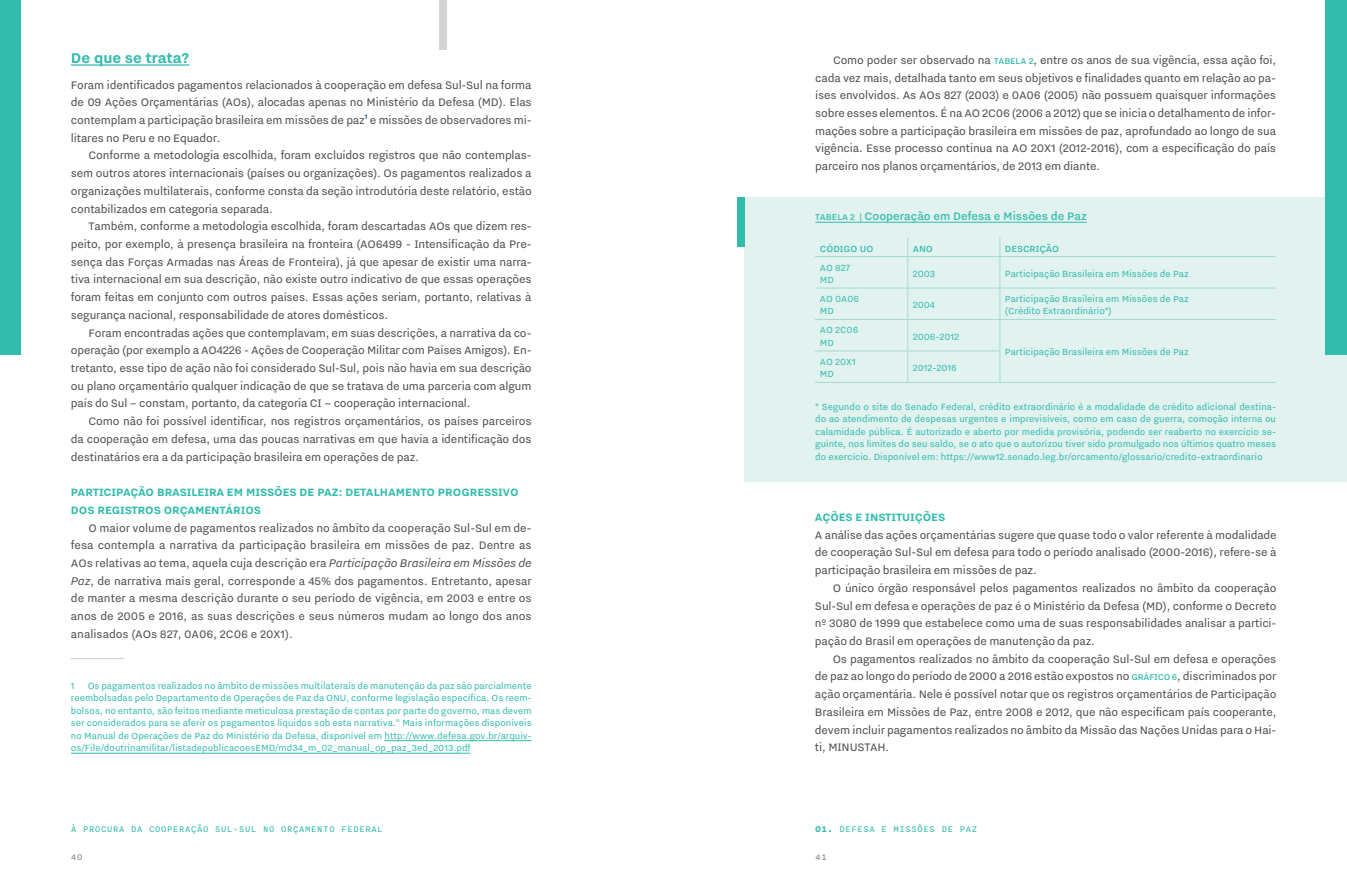
<style>
.page{position:relative;width:1347px;height:886px;background:#fff}
.page>*{position:absolute;margin:0;border:0;box-sizing:border-box;transform-origin:0 0}
.t1{font:700 17.5px "Nitti Grotesk";color:#32bcad}
.t2{font:13.75px/17.8px "Nitti Grotesk";letter-spacing:-.01em;color:#4d4d4f;text-align:justify}
.t3{font:500 13.75px "Nitti Grotesk";color:#32bcad}
.t4{font:700 13.12px/17.8px "Nitti Grotesk";letter-spacing:-.005em;color:#32bcad}
.t5{font:11.25px/12.5px "Nitti Grotesk";color:#32bcad}
.t6{font:500 11.25px "Nitti Grotesk";color:#32bcad}
.t7{font:10px "Nitti Basic";color:#32bcad}
.t8{font:10px "Nitti Basic";color:#808285}
.s1{font-style:italic}
.s2{font-weight:500;font-size:10.62px;color:#32bcad}
.s3{font-size:10.62px}
.s4{font-family:"Nitti";font-weight:700}
</style>
<div class="page">
<div style="left:0;top:1px;width:21px;height:353px;background:#32bcad"></div>
<div style="left:744px;top:198px;width:602px;height:284px;background:#e1f2ef"></div>
<hr style="left:71px;top:64px;width:118px;height:2px;background:#32bcad">
<hr style="left:71px;top:658px;width:53px;height:1px;background:#d1d3d4">
<hr style="left:384px;top:740px;width:147px;height:1px;background:#32bcad">
<hr style="left:71px;top:753px;width:399px;height:1px;background:#32bcad">
<hr style="left:815px;top:222px;width:272px;height:1px;background:#32bcad">
<div style="left:737px;top:198px;width:7px;height:49px;background:#32bcad"></div>
<svg style="left:907px;top:238px;width:1px;height:18px"></svg>
<svg style="left:999px;top:238px;width:1px;height:18px"></svg>
<hr style="left:815px;top:256px;width:92px;height:1px;background:#a4dad2">
<hr style="left:907px;top:256px;width:93px;height:1px;background:#a4dad2">
<hr style="left:907px;top:257px;width:1px;height:31px;background:#a4dad2">
<hr style="left:1000px;top:256px;width:275px;height:1px;background:#a4dad2">
<hr style="left:999px;top:257px;width:1px;height:31px;background:#a4dad2">
<hr style="left:815px;top:288px;width:92px;height:1px;background:#a4dad2">
<hr style="left:907px;top:288px;width:93px;height:1px;background:#a4dad2">
<hr style="left:907px;top:288px;width:1px;height:31px;background:#a4dad2">
<hr style="left:1000px;top:288px;width:275px;height:1px;background:#a4dad2">
<hr style="left:999px;top:288px;width:1px;height:31px;background:#a4dad2">
<hr style="left:815px;top:319px;width:92px;height:1px;background:#a4dad2">
<hr style="left:907px;top:319px;width:93px;height:1px;background:#a4dad2">
<hr style="left:907px;top:320px;width:1px;height:31px;background:#a4dad2">
<hr style="left:1000px;top:319px;width:275px;height:1px;background:#a4dad2">
<hr style="left:999px;top:320px;width:1px;height:31px;background:#a4dad2">
<hr style="left:815px;top:351px;width:92px;height:1px;background:#a4dad2">
<hr style="left:907px;top:351px;width:93px;height:1px;background:#a4dad2">
<hr style="left:907px;top:351px;width:1px;height:31px;background:#a4dad2">
<hr style="left:999px;top:351px;width:1px;height:31px;background:#a4dad2">
<hr style="left:1000px;top:382px;width:275px;height:1px;background:#a4dad2">
<hr style="left:815px;top:382px;width:92px;height:1px;background:#a4dad2">
<hr style="left:907px;top:382px;width:93px;height:1px;background:#a4dad2">
<div style="left:1325px;top:1px;width:21px;height:353px;background:#32bcad"></div>
<div style="left:439px;top:1px;width:7px;height:49px;background:#d1d3d4"></div>
<p class="t1" style="left:71px;top:47px;width:120px">De que se trata?</p>
<p class="t2" style="left:71px;top:76px;width:462px">Foram identificados pagamentos relacionados à cooperação em defesa Sul-Sul na forma de 09 Ações Orçamentárias (AOs), alocadas apenas no Ministério da Defesa (MD). Elas contemplam a participação brasileira em missões de paz<sup>1</sup> e missões de observadores mi&shy;litares no Peru e no Equador.</p>
<p class="t2" style="left:71px;top:147px;width:462px;text-indent:18px">Conforme a metodologia escolhida, foram excluídos registros que não contemplas&shy;sem outros atores internacionais (países ou organizações). Os pagamentos realizados a organizações multilaterais, conforme consta da seção introdutória deste relatório, estão contabilizados em categoria separada.</p>
<p class="t2" style="left:71px;top:217px;width:462px;text-indent:18px">Também, conforme a metodologia escolhida, foram descartadas AOs que dizem res&shy;peito, por exemplo, à presença brasileira na fronteira (AO6499 - Intensificação da Pre&shy;sença das Forças Armadas nas Áreas de Fronteira), já que apesar de existir uma narra&shy;tiva internacional em sua descrição, não existe outro indicativo de que essas operações foram feitas em conjunto com outros países. Essas ações seriam, portanto, relativas à segurança nacional, responsabilidade de atores domésticos.</p>
<p class="t2" style="left:71px;top:324px;width:462px;text-indent:18px">Foram encontradas ações que contemplavam, em suas descrições, a narrativa da co&shy;operação (por exemplo a AO4226 - Ações de Cooperação Militar com Países Amigos). En&shy;tretanto, esse tipo de ação não foi considerado Sul-Sul, pois não havia em sua descrição ou plano orçamentário qualquer indicação de que se tratava de uma parceria com algum país do Sul – constam, portanto, da categoria CI – cooperação internacional.</p>
<p class="t2" style="left:71px;top:412px;width:462px;text-indent:18px">Como não foi possível identificar, nos registros orçamentários, os países parceiros da cooperação em defesa, uma das poucas narrativas em que havia a identificação dos destinatários era a da participação brasileira em operações de paz.</p>
<p class="t4" style="left:71px;top:483px;width:449px">PARTICIPAÇÃO BRASILEIRA EM MISSÕES DE PAZ: DETALHAMENTO PROGRESSIVO<br>DOS REGISTROS ORÇAMENTÁRIOS</p>
<p class="t2" style="left:71px;top:519px;width:462px;text-indent:18px">O maior volume de pagamentos realizados no âmbito da cooperação Sul-Sul em de&shy;fesa contempla a narrativa da participação brasileira em missões de paz. Dentre as AOs relativas ao tema, aquela cuja descrição era <span class="s1">Participação Brasileira em Missões de Paz</span>, de narrativa mais geral, corresponde a 45% dos pagamentos. Entretanto, apesar de manter a mesma descrição durante o seu período de vigência, em 2003 e entre os anos de 2005 e 2016, as suas descrições e seus números mudam ao longo dos anos analisados (AOs 827, 0A06, 2C06 e 20X1).</p>
<p class="t5" style="left:71px;top:679px;width:462px;text-align:justify">1 Os pagamentos realizados no âmbito de missões multilaterais de manutenção da paz são parcialmente reembolsadas pelo Departamento de Operações de Paz da ONU, conforme legislação específica. Os reem&shy;bolsos, no entanto, são feitos mediante meticulosa prestação de contas por parte do governo, mas devem ser considerados para se aferir os pagamentos líquidos sob esta narrativa.” Mais informações disponíveis no Manual de Operações de Paz do Ministério da Defesa, disponível em http://www.defesa.gov.br/arquiv&shy;os/File/doutrinamilitar/listadepublicacoesEMD/md34_m_02_manual_op_paz_3ed_2013.pdf</p>
<p class="t2" style="left:815px;top:51px;width:462px;text-indent:18px">Como poder ser observado na <span class="s2">TABELA 2</span>, entre os anos de sua vigência, essa ação foi, cada vez mais, detalhada tanto em seus objetivos e finalidades quanto em relação ao pa&shy;íses envolvidos. As AOs 827 (2003) e 0A06 (2005) não possuem quaisquer informações sobre esses elementos. É na AO 2C06 (2006 a 2012) que se inicia o detalhamento de infor&shy;mações sobre a participação brasileira em missões de paz, aprofundado ao longo de sua vigência. Esse processo continua na AO 20X1 (2012-2016), com a especificação do país parceiro nos planos orçamentários, de 2013 em diante.</p>
<p class="t3" style="left:815px;top:209px;width:273px"><span class="s3">TABELA 2 |</span> Cooperação em Defesa e Missões de Paz</p>
<p class="t6" style="left:820px;top:243px;width:55px">CÓDIGO UO</p>
<p class="t6" style="left:912px;top:243px;width:22px">ANO</p>
<p class="t6" style="left:1005px;top:243px;width:56px">DESCRIÇÃO</p>
<p class="t5" style="left:820px;top:261px;width:31px">AO 827<br>MD</p>
<p class="t5" style="left:912px;top:267px;width:24px">2003</p>
<p class="t5" style="left:1005px;top:267px;width:185px">Participação Brasileira em Missões de Paz</p>
<p class="t5" style="left:820px;top:292px;width:41px">AO 0A06<br>MD</p>
<p class="t5" style="left:912px;top:299px;width:24px">2004</p>
<p class="t5" style="left:1005px;top:292px;width:185px">Participação Brasileira em Missões de Paz (Crédito Extraordinário*)</p>
<p class="t5" style="left:820px;top:324px;width:40px">AO 2C06<br>MD</p>
<p class="t5" style="left:912px;top:330px;width:48px">2006-2012</p>
<p class="t5" style="left:1005px;top:346px;width:185px">Participação Brasileira em Missões de Paz</p>
<p class="t5" style="left:820px;top:355px;width:37px">AO 20X1<br>MD</p>
<p class="t5" style="left:912px;top:362px;width:46px">2012-2016</p>
<p class="t5" style="left:815px;top:400px;width:462px;text-align:justify">* Segundo o site do Senado Federal, crédito extraordinário é a modalidade de crédito adicional destina&shy;do ao atendimento de despesas urgentes e imprevisíveis, como em caso de guerra, comoção interna ou calamidade pública. É autorizado e aberto por medida provisória, podendo ser reaberto no exercício se&shy;guinte, nos limites do seu saldo, se o ato que o autorizou tiver sido promulgado nos últimos quatro meses do exercício. Disponível em: https://www12.senado.leg.br/orcamento/glossario/credito-extraordinario</p>
<p class="t4" style="left:815px;top:508px;width:132px">AÇÕES E INSTITUIÇÕES</p>
<p class="t2" style="left:815px;top:526px;width:463px">A análise das ações orçamentárias sugere que quase todo o valor referente à modalidade de cooperação Sul-Sul em defesa para todo o período analisado (2000-2016), refere-se à participação brasileira em missões de paz.</p>
<p class="t2" style="left:815px;top:579px;width:463px;text-indent:18px">O único órgão responsável pelos pagamentos realizados no âmbito da cooperação Sul-Sul em defesa e operações de paz é o Ministério da Defesa (MD), conforme o Decreto nº 3080 de 1999 que estabelece como uma de suas responsabilidades analisar a partici&shy;pação do Brasil em operações de manutenção da paz.</p>
<p class="t2" style="left:815px;top:650px;width:463px;text-indent:18px">Os pagamentos realizados no âmbito da cooperação Sul-Sul em defesa e operações de paz ao longo do período de 2000 a 2016 estão expostos no <span class="s2">GRÁFICO 6</span>, discriminados por ação orçamentária. Nele é possível notar que os registros orçamentários de Participação Brasileira em Missões de Paz, entre 2008 e 2012, que não especificam país cooperante, devem incluir pagamentos realizados no âmbito da Missão das Nações Unidas para o Hai&shy;ti, MINUSTAH.</p>
<p class="t7" style="left:71px;top:823px;width:314px">À PROCURA DA COOPERAÇÃO SUL-SUL NO ORÇAMENTO FEDERAL</p>
<p class="t7" style="left:815px;top:824px;width:164px"><span class="s4">01.</span> DEFESA E MISSÕES DE PAZ</p>
<p class="t8" style="left:71px;top:851px;width:13px">40</p>
<p class="t8" style="left:815px;top:851px;width:13px">41</p>
</div>
